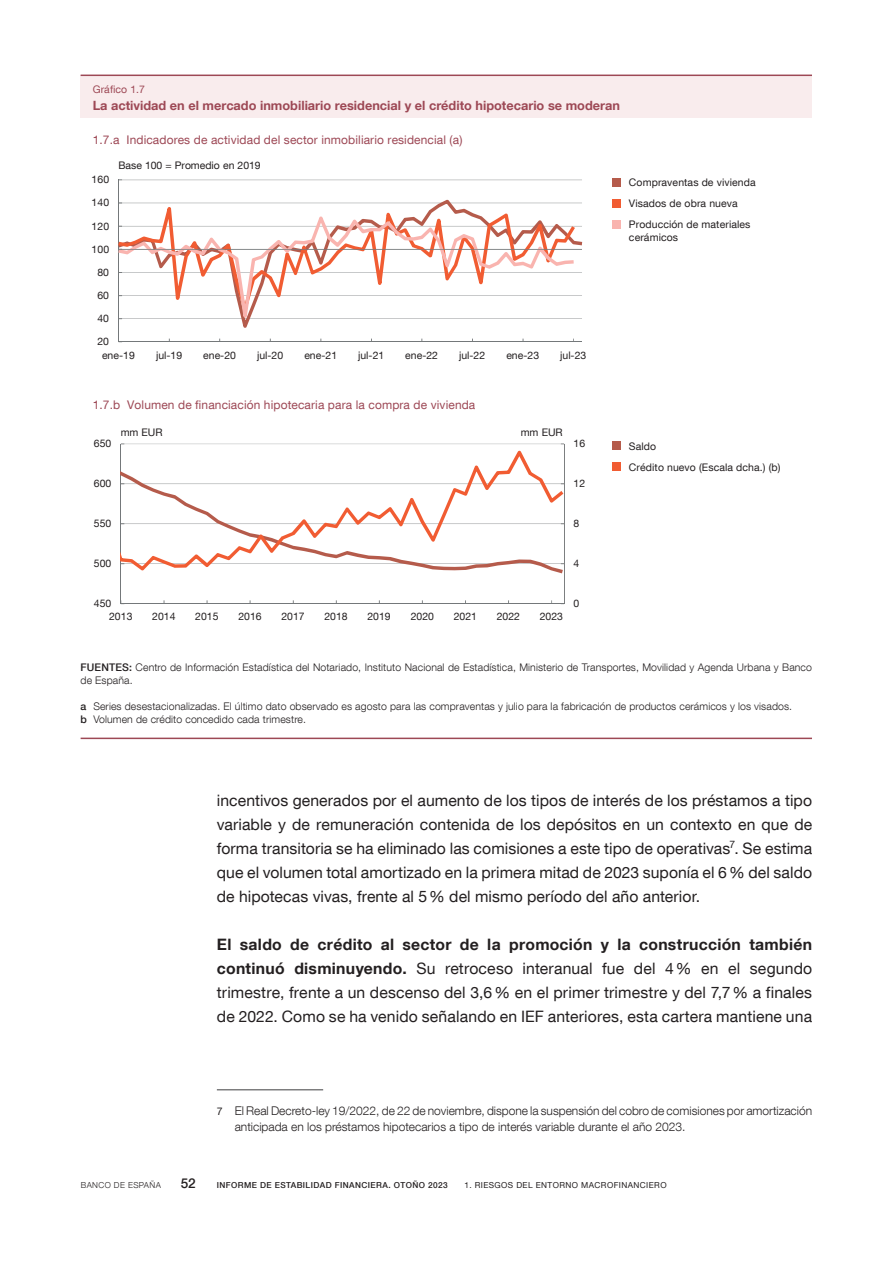
<style>
.page{position:relative;width:893px;height:1263px;background:#fff}
.page>*{position:absolute;margin:0;border:0;box-sizing:border-box;transform-origin:0 0}
.Texto_capítulo{font:15.75px/24px "Bd E Neue Helvetica";letter-spacing:.01em;color:#231f20;text-align:justify}
.t1{font:500 13.5px "Bd E Neue Helvetica";color:#231f20}
.t2{font:700 12.75px "Bd E Neue Helvetica";color:#9d4855}
.Texto_Citas_1{font:300 12px/16.5px "Bd E Neue Helvetica";color:#231f20}
.t3{font:12px "Bd E Neue Helvetica";letter-spacing:.01em;color:#9d4855}
.t4{font:300 10.5px/12.6px "Bd E Neue Helvetica";letter-spacing:.01em;color:#231f20}
.t5{font:10.5px/12.6px "Bd E Neue Helvetica";letter-spacing:.01em;color:#231f20}
.t6{font:10.5px "Bd E Neue Helvetica";letter-spacing:.01em;color:#9d4855}
.t7{font:500 8.25px "Bd E Neue Helvetica";letter-spacing:.05em;color:#231f20}
.t8{font:8.25px "Bd E Neue Helvetica";letter-spacing:.05em;color:#231f20}
.t9{font:300 8.25px "Bd E Neue Helvetica";letter-spacing:.05em;color:#231f20}
.s1{font-weight:500}
.s2{font-weight:700}
.s3{font-weight:400;font-size:10.5px}
</style>
<div class="page">
<hr style="left:217px;top:1089px;width:106px;height:1px;background:#3e3e3f">
<hr style="left:81px;top:738px;width:731px;height:1px;background:#9d4855">
<hr style="left:119px;top:180px;width:463px;height:1px;background:#9a9d9e">
<hr style="left:118px;top:180px;width:1px;height:162px;background:#74787a">
<hr style="left:119px;top:341px;width:463px;height:1px;background:#74787a">
<svg style="left:119px;top:200px;width:463px;height:128px"></svg>
<svg style="left:119px;top:207px;width:456px;height:103px"></svg>
<svg style="left:118px;top:216px;width:456px;height:102px"></svg>
<svg style="left:119px;top:249px;width:463px;height:1px"></svg>
<hr style="left:564px;top:444px;width:1px;height:160px;background:#7c7f80">
<hr style="left:121px;top:603px;width:443px;height:1px;background:#74787a">
<svg style="left:121px;top:444px;width:442px;height:127px"></svg>
<div style="left:612px;top:463px;width:9px;height:8px;background:#f15c32"></div>
<div style="left:612px;top:442px;width:9px;height:8px;background:#b55b4b"></div>
<div style="left:612px;top:220px;width:9px;height:8px;background:#f9b4af"></div>
<div style="left:612px;top:199px;width:9px;height:8px;background:#f15c32"></div>
<div style="left:612px;top:178px;width:9px;height:8px;background:#b55b4b"></div>
<div style="left:81px;top:75px;width:731px;height:43px;background:#f9eced"></div>
<hr style="left:81px;top:75px;width:731px;height:1px;background:#9d4855">
<p class="t6" style="left:93px;top:82px;width:54px">Gráfico 1.7</p>
<p class="t2" style="left:93px;top:98px;width:529px">La actividad en el mercado inmobiliario residencial y el crédito hipotecario se moderan</p>
<p class="t3" style="left:93px;top:132px;width:371px">1.7.a Indicadores de actividad del sector inmobiliario residencial (a)</p>
<p class="t5" style="left:92px;top:173px;width:19px">160</p>
<p class="t5" style="left:92px;top:196px;width:19px">140</p>
<p class="t5" style="left:92px;top:219px;width:19px">120</p>
<p class="t5" style="left:92px;top:242px;width:19px">100</p>
<p class="t5" style="left:97px;top:266px;width:13px">80</p>
<p class="t5" style="left:97px;top:289px;width:13px">60</p>
<p class="t5" style="left:97px;top:312px;width:13px">40</p>
<p class="t5" style="left:97px;top:335px;width:13px">20</p>
<p class="t5" style="left:118px;top:159px;width:144px">Base 100 = Promedio en 2019</p>
<p class="t5" style="left:102px;top:348px;width:34px">ene-19</p>
<p class="t5" style="left:156px;top:348px;width:28px">jul-19</p>
<p class="t5" style="left:203px;top:348px;width:34px">ene-20</p>
<p class="t5" style="left:257px;top:348px;width:28px">jul-20</p>
<p class="t5" style="left:304px;top:348px;width:34px">ene-21</p>
<p class="t5" style="left:358px;top:348px;width:28px">jul-21</p>
<p class="t5" style="left:405px;top:348px;width:34px">ene-22</p>
<p class="t5" style="left:459px;top:348px;width:28px">jul-22</p>
<p class="t5" style="left:506px;top:348px;width:34px">ene-23</p>
<p class="t5" style="left:560px;top:348px;width:28px">jul-23</p>
<p class="t3" style="left:93px;top:397px;width:384px">1.7.b Volumen de financiación hipotecaria para la compra de vivienda</p>
<p class="t5" style="left:94px;top:437px;width:19px">650</p>
<p class="t5" style="left:121px;top:426px;width:43px">mm EUR</p>
<p class="t5" style="left:521px;top:426px;width:43px">mm EUR</p>
<p class="t5" style="left:574px;top:437px;width:13px">16</p>
<p class="t5" style="left:94px;top:477px;width:19px">600</p>
<p class="t5" style="left:574px;top:477px;width:13px">12</p>
<p class="t5" style="left:94px;top:517px;width:19px">550</p>
<p class="t5" style="left:94px;top:557px;width:19px">500</p>
<p class="t5" style="left:574px;top:517px;width:7px">8</p>
<p class="t5" style="left:574px;top:557px;width:7px">4</p>
<p class="t5" style="left:94px;top:597px;width:19px">450</p>
<p class="t5" style="left:109px;top:610px;width:25px">2013</p>
<p class="t5" style="left:152px;top:610px;width:25px">2014</p>
<p class="t5" style="left:195px;top:610px;width:25px">2015</p>
<p class="t5" style="left:238px;top:610px;width:25px">2016</p>
<p class="t5" style="left:281px;top:610px;width:25px">2017</p>
<p class="t5" style="left:324px;top:610px;width:25px">2018</p>
<p class="t5" style="left:367px;top:610px;width:25px">2019</p>
<p class="t5" style="left:411px;top:610px;width:25px">2020</p>
<p class="t5" style="left:454px;top:610px;width:25px">2021</p>
<p class="t5" style="left:497px;top:610px;width:25px">2022</p>
<p class="t5" style="left:540px;top:610px;width:25px">2023</p>
<p class="t5" style="left:574px;top:597px;width:7px">0</p>
<p class="t5" style="left:629px;top:176px;width:128px">Compraventas de vivienda</p>
<p class="t5" style="left:629px;top:197px;width:110px">Visados de obra nueva</p>
<p class="t5" style="left:629px;top:218px;width:123px">Producción de materiales cerámicos</p>
<p class="t5" style="left:629px;top:439px;width:29px">Saldo</p>
<p class="t5" style="left:629px;top:460px;width:153px">Crédito nuevo (Escala dcha.) (b)</p>
<p class="t4" style="left:81px;top:661px;width:733px"><span class="s1">FUENTES:</span> Centro de Información Estadística del Notariado, Instituto Nacional de Estadística, Ministerio de Transportes, Movilidad y Agenda Urbana y Banco de España.</p>
<p class="t4" style="left:81px;top:700px;width:713px"><span class="s1">a</span> Series desestacionalizadas. El último dato observado es agosto para las compraventas y julio para la fabricación de productos cerámicos y los visados. <span class="s1">b</span> Volumen de crédito concedido cada trimestre.</p>
<p class="Texto_capítulo" style="left:217px;top:788px;width:597px">incentivos generados por el aumento de los tipos de interés de los préstamos a tipo variable y de remuneración contenida de los depósitos en un contexto en que de forma transitoria se ha eliminado las comisiones a este tipo de operativas<sup>7</sup>. Se estima que el volumen total amortizado en la primera mitad de 2023 suponía el 6% del saldo de hipotecas vivas, frente al 5% del mismo período del año anterior.</p>
<p class="Texto_capítulo" style="left:217px;top:932px;width:597px"><span class="s2">El saldo de crédito al sector de la promoción y la construcción también continuó disminuyendo.</span> Su retroceso interanual fue del 4% en el segundo trimestre, frente a un descenso del 3,6% en el primer trimestre y del 7,7% a finales de 2022. Como se ha venido señalando en IEF anteriores, esta cartera mantiene una</p>
<p class="Texto_Citas_1" style="left:235px;top:1102px;width:579px;text-indent:-18px"><span class="s3">7</span> El Real Decreto-ley 19/2022, de 22 de noviembre, dispone la suspensión del cobro de comisiones por amortización anticipada en los préstamos hipotecarios a tipo de interés variable durante el año 2023.</p>
<p class="t9" style="left:81px;top:1180px;width:82px">BANCO DE ESPAÑA</p>
<p class="t1" style="left:181px;top:1175px;width:16px">52</p>
<p class="t7" style="left:217px;top:1180px;width:232px">INFORME DE ESTABILIDAD FINANCIERA. OTOÑO 2023</p>
<p class="t8" style="left:464px;top:1180px;width:204px">1. RIESGOS DEL ENTORNO MACROFINANCIERO</p>
</div>
